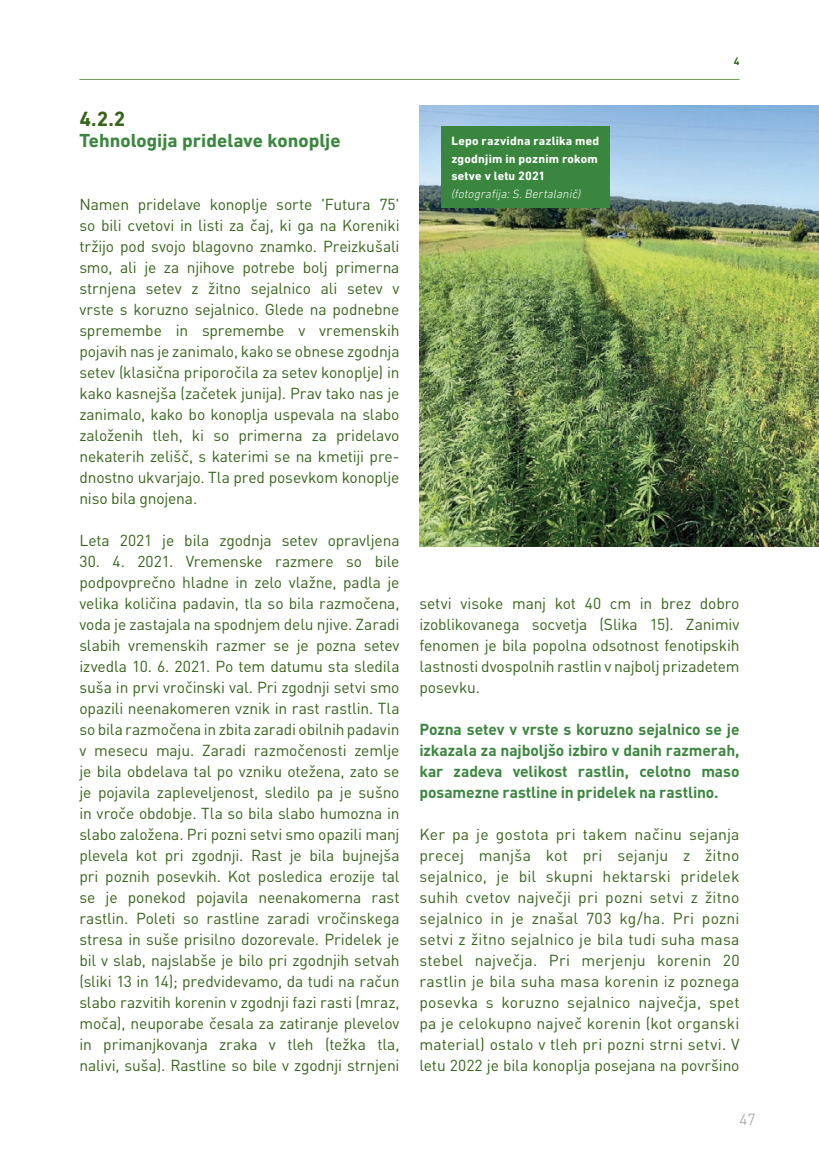
<style>
.page{position:relative;width:819px;height:1166px;background:#fff}
.page>*{position:absolute;margin:0;border:0;box-sizing:border-box;transform-origin:0 0}
.t1{font:700 21px "DIN Next LT Pro";color:#366419}
.t2{font:700 19.25px "DIN Next LT Pro";color:#3b863f}
.t3{font:15.75px/21px "DIN Pro";letter-spacing:-.01em;color:#366419;text-align:justify}
.t4{font:700 15.75px/21px "DIN Pro";letter-spacing:-.005em;color:#3b863f;text-align:justify}
.t5{font:300 15.75px "DIN Pro";color:#939598}
.t6{font:700 12.25px/17.5px "DIN Next LT Pro";letter-spacing:.015em;color:#fff;text-align:justify}
.t7{font:italic 300 12.25px "DIN Next LT Pro";letter-spacing:.01em;color:#fff}
.t8{font:700 10.5px "DIN Pro";color:#366419}
</style>
<div class="page">
<img style="left:419px;top:105px;width:400px;height:441px">
<div style="left:441px;top:126px;width:169px;height:82px;background:#3b863f"></div>
<hr style="left:79px;top:79px;width:660px;height:1px;background:#6b934e">
<p class="t1" style="left:79px;top:107px;width:48px">4.2.2</p>
<p class="t2" style="left:79px;top:129px;width:262px">Tehnologija pridelave konoplje</p>
<p class="t3" style="left:79px;top:193px;width:322px;text-align:left">Namen pridelave konoplje sorte 'Futura 75' so bili cvetovi in listi za čaj, ki ga na Koreniki tržijo pod svojo blagovno znamko. Preizkušali smo, ali je za njihove potrebe bolj primerna strnjena setev z žitno sejalnico ali setev v vrste s koruzno sejalnico. Glede na podnebne spremembe in spremembe v vremenskih pojavih nas je zanimalo, kako se obnese zgodnja setev (klasična priporočila za setev konoplje) in kako kasnejša (začetek junija). Prav tako nas je zanimalo, kako bo konoplja uspevala na slabo založenih tleh, ki so primerna za pridelavo nekaterih zelišč, s katerimi se na kmetiji pre&shy;dnostno ukvarjajo. Tla pred posevkom konoplje niso bila gnojena.</p>
<p class="t3" style="left:79px;top:529px;width:321px">Leta 2021 je bila zgodnja setev opravljena</p>
<p class="t3" style="left:79px;top:550px;width:321px">30. 4. 2021. Vremenske razmere so bile podpovprečno hladne in zelo vlažne, padla je velika količina padavin, tla so bila razmočena, voda je zastajala na spodnjem delu njive. Zaradi slabih vremenskih razmer se je pozna setev izvedla 10. 6. 2021. Po tem datumu sta sledila suša in prvi vročinski val. Pri zgodnji setvi smo opazili neenakomeren vznik in rast rastlin. Tla so bila razmočena in zbita zaradi obilnih padavin v mesecu maju. Zaradi razmočenosti zemlje je bila obdelava tal po vzniku otežena, zato se je pojavila zapleveljenost, sledilo pa je sušno in vroče obdobje. Tla so bila slabo humozna in slabo založena. Pri pozni setvi smo opazili manj plevela kot pri zgodnji. Rast je bila bujnejša pri poznih posevkih. Kot posledica erozije tal se je ponekod pojavila neenakomerna rast rastlin. Poleti so rastline zaradi vročinskega stresa in suše prisilno dozorevale. Pridelek je bil v slab, najslabše je bilo pri zgodnjih setvah (sliki 13 in 14); predvidevamo, da tudi na račun slabo razvitih korenin v zgodnji fazi rasti (mraz, moča), neuporabe česala za zatiranje plevelov in primanjkovanja zraka v tleh (težka tla, nalivi, suša). Rastline so bile v zgodnji strnjeni</p>
<p class="t6" style="left:451px;top:132px;width:149px">Lepo razvidna razlika med zgodnjim in poznim rokom setve v letu 2021</p>
<p class="t7" style="left:451px;top:186px;width:131px">(fotografija: S. Bertalanič)</p>
<p class="t8" style="left:733px;top:54px;width:7px">4</p>
<p class="t3" style="left:419px;top:592px;width:321px">setvi visoke manj kot 40 cm in brez dobro izoblikovanega socvetja (Slika 15). Zanimiv fenomen je bila popolna odsotnost fenotipskih lastnosti dvospolnih rastlin v najbolj prizadetem posevku.</p>
<p class="t4" style="left:419px;top:718px;width:322px">Pozna setev v vrste s koruzno sejalnico se je izkazala za najboljšo izbiro v danih razmerah, kar zadeva velikost rastlin, celotno maso posamezne rastline in pridelek na rastlino.</p>
<p class="t3" style="left:419px;top:823px;width:321px">Ker pa je gostota pri takem načinu sejanja precej manjša kot pri sejanju z žitno sejalnico, je bil skupni hektarski pridelek suhih cvetov največji pri pozni setvi z žitno sejalnico in je znašal 703 kg/ha. Pri pozni setvi z žitno sejalnico je bila tudi suha masa stebel največja. Pri merjenju korenin 20 rastlin je bila suha masa korenin iz poznega posevka s koruzno sejalnico največja, spet pa je celokupno največ korenin (kot organski material) ostalo v tleh pri pozni strni setvi. V letu 2022 je bila konoplja posejana na površino</p>
<p class="t5" style="left:739px;top:1109px;width:17px">47</p>
</div>
